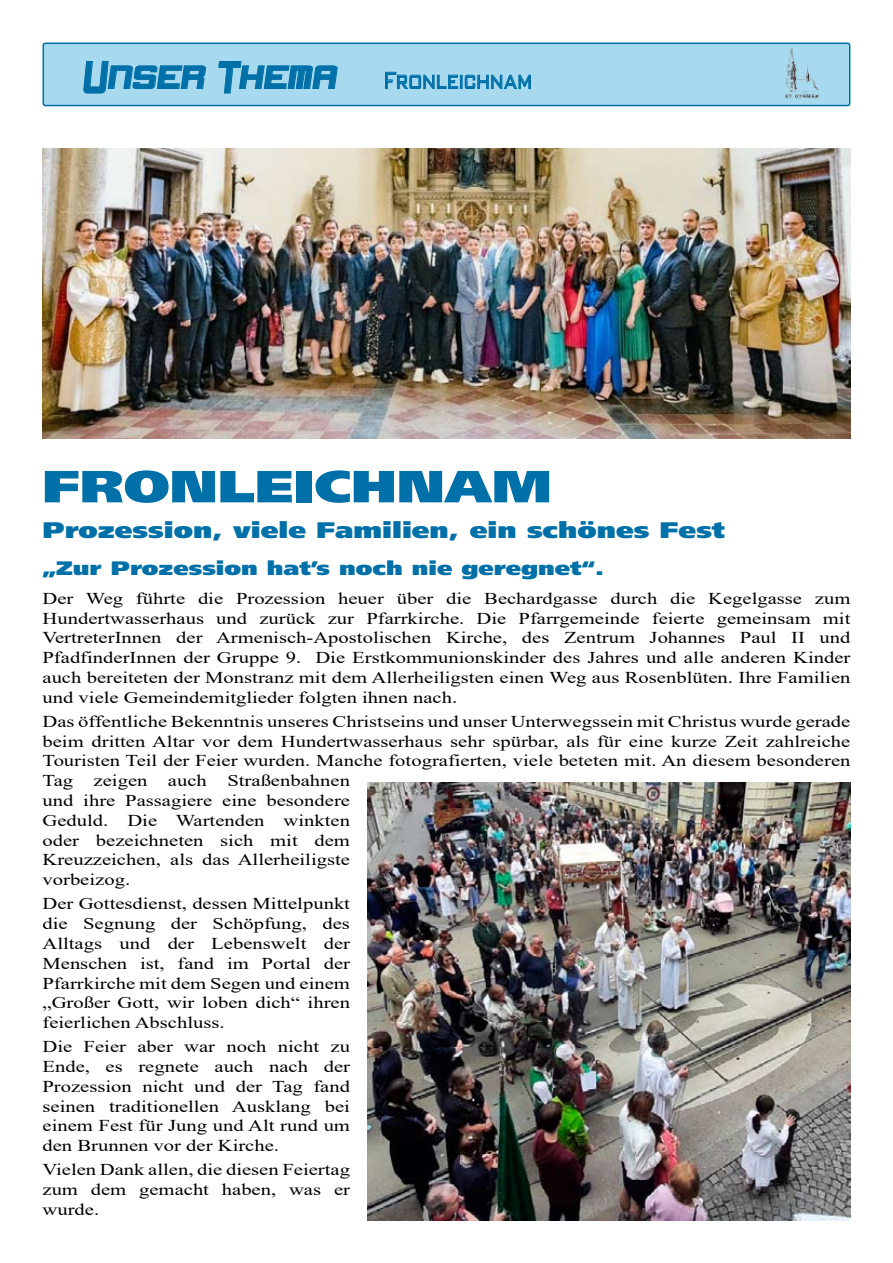
<style>
.page{position:relative;width:893px;height:1263px;background:#fff}
.page>*{position:absolute;margin:0;border:0;box-sizing:border-box;transform-origin:0 0}
.t1{font:45px "Frutiger LT 95 Ult Blk";color:#0070a8;scale:1.25 1}
.t2{font:300 31.5px "Bank Gothic BT";letter-spacing:-.025em;color:#0070a8;scale:.67 1}
.t3{font:22.5px "Frutiger LT 95 Ult Blk";color:#0070a8;scale:1.25 1}
.t4{font:19.5px "Frutiger LT 95 Ult Blk";color:#0070a8;scale:1.25 1}
.t5{font:16.5px/19.8px "Times New Roman";color:#000;text-align:justify;scale:1.25 1}
.s1{font-family:"Never Say Die";font-weight:400;font-size:45px}
</style>
<div class="page">
<img style="left:43px;top:149px;width:807px;height:289px">
<img style="left:367px;top:782px;width:483px;height:438px">
<div style="left:43px;top:43px;width:807px;height:63px;background:#a7daef;border-radius:2px"></div>
<div style="left:43px;top:43px;width:807px;height:63px;border:2px solid #0070a8;border-radius:2px"></div>
<svg style="left:385px;top:71px;width:146px;height:18px"></svg>
<svg style="left:83px;top:61px;width:123px;height:33px"></svg>
<svg style="left:218px;top:61px;width:120px;height:33px"></svg>
<img style="left:785px;top:48px;width:34px;height:53px">
<h2 class="t2" style="left:85px;top:63px;width:669px"><span class="s1">Unser Thema</span> Fronleichnam</h2>
<h1 class="t1" style="left:43px;top:459px;width:409px">Fronleichnam</h1>
<h3 class="t3" style="left:43px;top:516px;width:547px">Prozession, viele Familien, ein schönes Fest</h3>
<p class="t4" style="left:43px;top:557px;width:451px">„Zur Prozession hat’s noch nie geregnet“.</p>
<p class="t5" style="left:43px;top:588px;width:648px">Der Weg führte die Prozession heuer über die Bechardgasse durch die Kegelgasse zum Hundertwasserhaus und zurück zur Pfarrkirche. Die Pfarrgemeinde feierte gemeinsam mit VertreterInnen der Armenisch-Apostolischen Kirche, des Zentrum Johannes Paul II und PfadfinderInnen der Gruppe 9. Die Erstkommunionskinder des Jahres und alle anderen Kinder auch bereiteten der Monstranz mit dem Allerheiligsten einen Weg aus Rosenblüten. Ihre Familien und viele Gemeindemitglieder folgten ihnen nach.</p>
<p class="t5" style="left:43px;top:711px;width:648px;text-align:left">Das öffentliche Bekenntnis unseres Christseins und unser Unterwegssein mit Christus wurde gerade beim dritten Altar vor dem Hundertwasserhaus sehr spürbar, als für eine kurze Zeit zahlreiche Touristen Teil der Feier wurden. Manche fotografierten, viele beteten mit. An diesem besonderen Tag zeigen auch Straßenbahnen<br>und ihre Passagiere eine besondere<br>Geduld. Die Wartenden winkten<br>oder bezeichneten sich mit dem<br>Kreuzzeichen, als das Allerheiligste<br>vorbeizog.</p>
<p class="t5" style="left:43px;top:893px;width:247px">Der Gottesdienst, dessen Mittelpunkt die Segnung der Schöpfung, des Alltags und der Lebenswelt der Menschen ist, fand im Portal der Pfarrkirche mit dem Segen und einem „Großer Gott, wir loben dich“ ihren feierlichen Abschluss.</p>
<p class="t5" style="left:43px;top:1036px;width:247px">Die Feier aber war noch nicht zu Ende, es regnete auch nach der Prozession nicht und der Tag fand seinen traditionellen Ausklang bei einem Fest für Jung und Alt rund um den Brunnen vor der Kirche.</p>
<p class="t5" style="left:43px;top:1159px;width:247px">Vielen Dank allen, die diesen Feiertag zum dem gemacht haben, was er wurde.</p>
</div>
